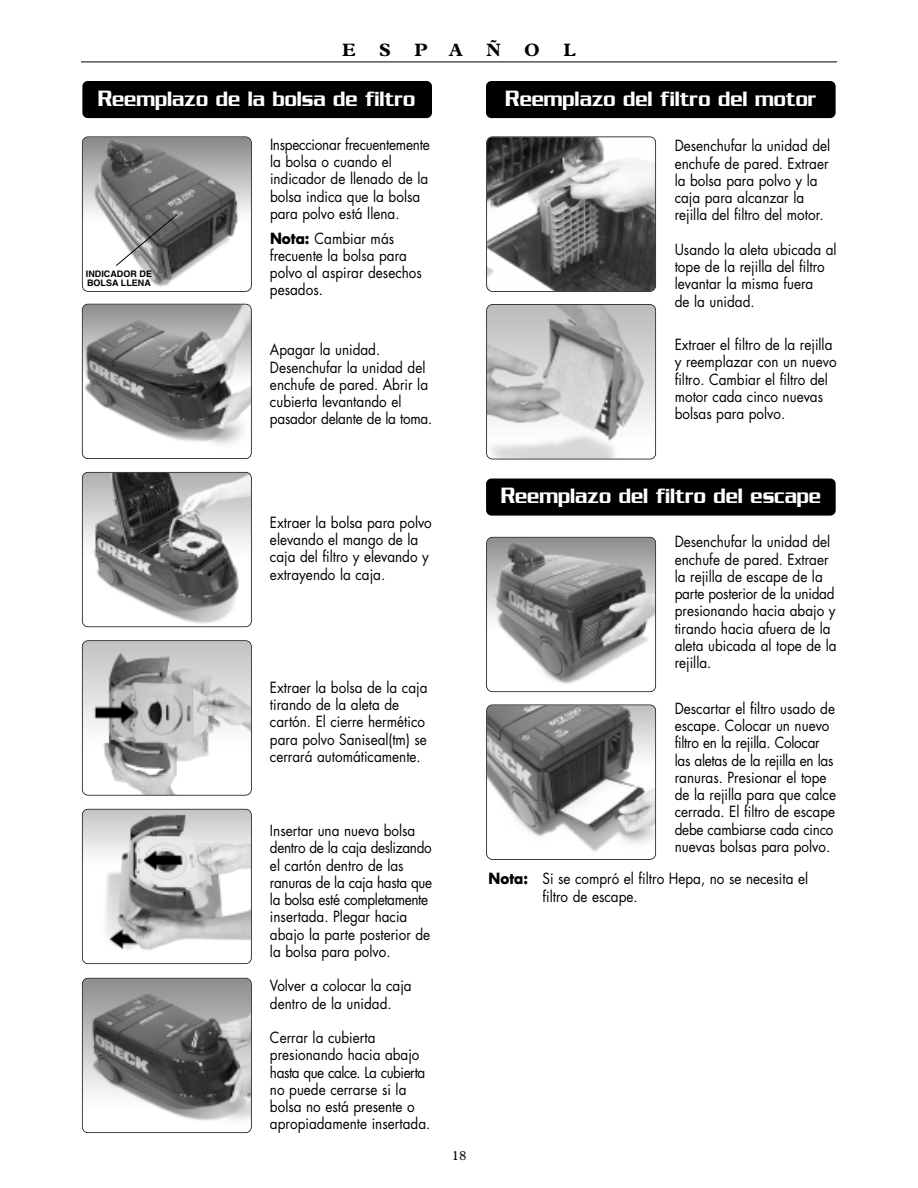
<style>
.page{position:relative;width:918px;height:1188px;background:#fff}
.page>*{position:absolute;margin:0;border:0;box-sizing:border-box;transform-origin:0 0}
.t1{font:22.5px "Serpentine ICG";color:#fff;scale:.85 1}
.t2{font:700 18px "Plantin";color:#000}
.t3{font:15px/17.2px "Futura";color:#000;scale:.9 1}
.t4{font:13.5px "Plantin";color:#000}
.t5{font:700 9px/9px "Helvetica";color:#000}
.s1{font-size:24px}
.s2{font-weight:700}
</style>
<div class="page">
<img style="left:85px;top:139px;width:164px;height:148px">
<div style="left:82px;top:136px;width:170px;height:156px;border:2px solid #000;border-radius:6px"></div>
<img style="left:83px;top:473px;width:166px;height:153px">
<div style="left:82px;top:472px;width:170px;height:155px;border:2px solid #000;border-radius:6px"></div>
<img style="left:85px;top:643px;width:164px;height:150px">
<div style="left:82px;top:640px;width:170px;height:156px;border:2px solid #000;border-radius:6px"></div>
<img style="left:83px;top:810px;width:166px;height:153px">
<div style="left:82px;top:809px;width:170px;height:155px;border:2px solid #000;border-radius:6px"></div>
<img style="left:83px;top:979px;width:166px;height:153px">
<div style="left:82px;top:978px;width:170px;height:155px;border:2px solid #000;border-radius:6px"></div>
<img style="left:83px;top:304px;width:166px;height:154px">
<div style="left:82px;top:304px;width:170px;height:155px;border:2px solid #000;border-radius:6px"></div>
<img style="left:489px;top:139px;width:164px;height:150px">
<div style="left:486px;top:136px;width:170px;height:156px;border:2px solid #000;border-radius:6px"></div>
<img style="left:487px;top:307px;width:168px;height:152px">
<div style="left:486px;top:304px;width:170px;height:155px;border:2px solid #000;border-radius:6px"></div>
<img style="left:489px;top:538px;width:166px;height:153px">
<div style="left:486px;top:537px;width:170px;height:155px;border:2px solid #000;border-radius:6px"></div>
<img style="left:487px;top:705px;width:168px;height:147px">
<div style="left:486px;top:705px;width:170px;height:155px;border:2px solid #000;border-radius:6px"></div>
<div style="left:486px;top:479px;width:350px;height:37px;background:#000;border-radius:5px"></div>
<div style="left:486px;top:81px;width:350px;height:37px;background:#000;border-radius:5px"></div>
<div style="left:82px;top:81px;width:350px;height:37px;background:#000;border-radius:5px"></div>
<svg style="left:115px;top:214px;width:63px;height:53px;background:#878787"></svg>
<hr style="left:81px;top:62px;width:756px;height:1px;background:#000">
<p class="t2" style="left:342px;top:44px;width:15px">E</p>
<p class="t2" style="left:379px;top:44px;width:13px">S</p>
<p class="t2" style="left:414px;top:44px;width:50px">P A</p>
<p class="t2" style="left:486px;top:44px;width:16px">Ñ</p>
<p class="t2" style="left:524px;top:44px;width:17px">O</p>
<p class="t2" style="left:563px;top:44px;width:14px">L</p>
<h1 class="t1" style="left:98px;top:86px;width:375px"><span class="s1">R</span>eemplazo de la bolsa de filtro</h1>
<p class="t5" style="left:86px;top:270px;width:68px">INDICADOR DE<br>BOLSA LLENA</p>
<p class="t3" style="left:270px;top:137px;width:179px">Inspeccionar frecuentemente la bolsa o cuando el indicador de llenado de la bolsa indica que la bolsa para polvo está llena.</p>
<p class="t3" style="left:270px;top:231px;width:170px"><span class="s2">Nota:</span> Cambiar más frecuente la bolsa para polvo al aspirar desechos pesados.</p>
<p class="t3" style="left:270px;top:342px;width:182px">Apagar la unidad.<br>Desenchufar la unidad del enchufe de pared. Abrir la cubierta levantando el pasador delante de la toma.</p>
<h1 class="t1" style="left:505px;top:86px;width:368px"><span class="s1">R</span>eemplazo del filtro del motor</h1>
<p class="t3" style="left:675px;top:138px;width:174px">Desenchufar la unidad del enchufe de pared. Extraer la bolsa para polvo y la caja para alcanzar la rejilla del filtro del motor.</p>
<p class="t3" style="left:675px;top:242px;width:181px">Usando la aleta ubicada al tope de la rejilla del filtro levantar la misma fuera<br>de la unidad.</p>
<p class="t3" style="left:675px;top:337px;width:181px">Extraer el filtro de la rejilla y reemplazar con un nuevo filtro. Cambiar el filtro del motor cada cinco nuevas bolsas para polvo.</p>
<p class="t3" style="left:270px;top:515px;width:181px">Extraer la bolsa para polvo elevando el mango de la caja del filtro y elevando y extrayendo la caja.</p>
<p class="t3" style="left:270px;top:680px;width:177px">Extraer la bolsa de la caja tirando de la aleta de cartón. El cierre hermético para polvo Saniseal(tm) se cerrará automáticamente.</p>
<p class="t3" style="left:270px;top:823px;width:182px">Insertar una nueva bolsa dentro de la caja deslizando el cartón dentro de las ranuras de la caja hasta que la bolsa esté completamente insertada. Plegar hacia abajo la parte posterior de la bolsa para polvo.</p>
<p class="t3" style="left:270px;top:978px;width:159px">Volver a colocar la caja dentro de la unidad.</p>
<p class="t3" style="left:270px;top:1030px;width:180px">Cerrar la cubierta presionando hacia abajo hasta que calce. La cubierta no puede cerrarse si la bolsa no está presente o apropiadamente insertada.</p>
<p class="t4" style="left:452px;top:1151px;width:16px">18</p>
<h1 class="t1" style="left:501px;top:483px;width:378px"><span class="s1">R</span>eemplazo del filtro del escape</h1>
<p class="t3" style="left:675px;top:534px;width:181px">Desenchufar la unidad del enchufe de pared. Extraer la rejilla de escape de la parte posterior de la unidad presionando hacia abajo y tirando hacia afuera de la aleta ubicada al tope de la rejilla.</p>
<p class="t3" style="left:675px;top:701px;width:181px">Descartar el filtro usado de escape. Colocar un nuevo filtro en la rejilla. Colocar las aletas de la rejilla en las ranuras. Presionar el tope de la rejilla para que calce cerrada. El filtro de escape debe cambiarse cada cinco nuevas bolsas para polvo.</p>
<p class="t3" style="left:543px;top:872px;width:297px;text-indent:-54px"><span class="s2">Nota:</span> Si se compró el filtro Hepa, no se necesita el filtro de escape.</p>
</div>
